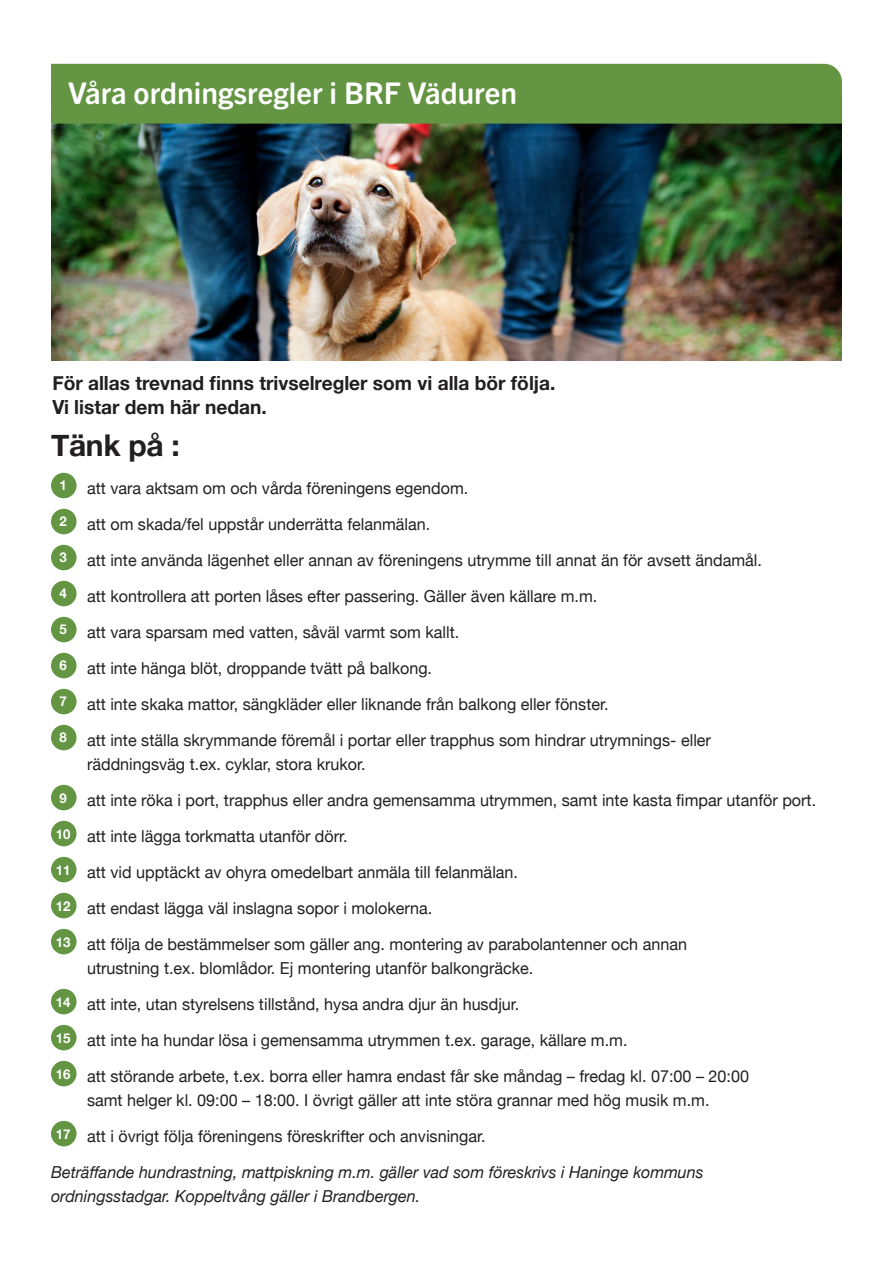
<style>
.page{position:relative;width:893px;height:1263px;background:#fff}
.page>*{position:absolute;margin:0;border:0;box-sizing:border-box;transform-origin:0 0}
.t1{font:700 30px "Trade Gothic Next SR Pro";color:#fff}
.t2{font:700 30px "Helvetica Neue";letter-spacing:-.01em;color:#231f20}
.t3{font:700 19.5px "Helvetica Neue";color:#231f20}
.t4{font:16.5px "Helvetica Neue";color:#231f20}
.t5{font:italic 16.5px "Helvetica Neue";color:#231f20}
.t6{font:700 13.5px "Helvetica Neue";color:#fff}
</style>
<div class="page">
<img style="left:51px;top:124px;width:791px;height:237px">
<div style="left:51px;top:64px;width:791px;height:60px;background:#639543"></div>
<div style="left:51px;top:473px;width:26px;height:25px;background:#639543;border-radius:50%"></div>
<div style="left:51px;top:509px;width:26px;height:25px;background:#639543;border-radius:50%"></div>
<div style="left:51px;top:545px;width:26px;height:25px;background:#639543;border-radius:50%"></div>
<div style="left:51px;top:581px;width:26px;height:25px;background:#639543;border-radius:50%"></div>
<div style="left:51px;top:617px;width:26px;height:25px;background:#639543;border-radius:50%"></div>
<div style="left:51px;top:653px;width:26px;height:25px;background:#639543;border-radius:50%"></div>
<div style="left:51px;top:689px;width:26px;height:25px;background:#639543;border-radius:50%"></div>
<div style="left:51px;top:725px;width:26px;height:25px;background:#639543;border-radius:50%"></div>
<div style="left:51px;top:785px;width:26px;height:25px;background:#639543;border-radius:50%"></div>
<div style="left:51px;top:821px;width:26px;height:25px;background:#639543;border-radius:50%"></div>
<div style="left:51px;top:857px;width:26px;height:25px;background:#639543;border-radius:50%"></div>
<div style="left:51px;top:893px;width:26px;height:25px;background:#639543;border-radius:50%"></div>
<div style="left:51px;top:929px;width:26px;height:25px;background:#639543;border-radius:50%"></div>
<div style="left:51px;top:989px;width:26px;height:25px;background:#639543;border-radius:50%"></div>
<div style="left:51px;top:1025px;width:26px;height:25px;background:#639543;border-radius:50%"></div>
<div style="left:51px;top:1061px;width:26px;height:25px;background:#639543;border-radius:50%"></div>
<div style="left:51px;top:1121px;width:26px;height:25px;background:#639543;border-radius:50%"></div>
<p class="t1" style="left:68px;top:72px;width:450px">Våra ordningsregler i BRF Väduren</p>
<p class="t3" style="left:52px;top:368px;width:505px">För allas trevnad finns trivselregler som vi alla bör följa.</p>
<p class="t3" style="left:52px;top:391px;width:216px">Vi listar dem här nedan.</p>
<p class="t2" style="left:51px;top:422px;width:130px">Tänk på :</p>
<p class="t6" style="left:59px;top:475px;width:9px">1</p>
<p class="t4" style="left:87px;top:476px;width:383px">att vara aktsam om och vårda föreningens egendom.</p>
<p class="t6" style="left:59px;top:511px;width:9px">2</p>
<p class="t4" style="left:87px;top:512px;width:345px">att om skada/fel uppstår underrätta felanmälan.</p>
<p class="t6" style="left:59px;top:547px;width:9px">3</p>
<p class="t4" style="left:87px;top:548px;width:676px">att inte använda lägenhet eller annan av föreningens utrymme till annat än för avsett ändamål.</p>
<p class="t6" style="left:59px;top:583px;width:9px">4</p>
<p class="t4" style="left:87px;top:584px;width:512px">att kontrollera att porten låses efter passering. Gäller även källare m.m.</p>
<p class="t6" style="left:59px;top:619px;width:9px">5</p>
<p class="t4" style="left:87px;top:620px;width:374px">att vara sparsam med vatten, såväl varmt som kallt.</p>
<p class="t6" style="left:59px;top:655px;width:9px">6</p>
<p class="t4" style="left:87px;top:656px;width:347px">att inte hänga blöt, droppande tvätt på balkong.</p>
<p class="t6" style="left:59px;top:691px;width:9px">7</p>
<p class="t4" style="left:87px;top:692px;width:523px">att inte skaka mattor, sängkläder eller liknande från balkong eller fönster.</p>
<p class="t6" style="left:59px;top:727px;width:9px">8</p>
<p class="t4" style="left:87px;top:728px;width:625px">att inte ställa skrymmande föremål i portar eller trapphus som hindrar utrymnings- eller</p>
<p class="t4" style="left:87px;top:752px;width:280px">räddningsväg t.ex. cyklar, stora krukor.</p>
<p class="t6" style="left:59px;top:787px;width:9px">9</p>
<p class="t4" style="left:87px;top:788px;width:731px">att inte röka i port, trapphus eller andra gemensamma utrymmen, samt inte kasta fimpar utanför port.</p>
<p class="t6" style="left:56px;top:823px;width:16px">10</p>
<p class="t4" style="left:87px;top:824px;width:262px">att inte lägga torkmatta utanför dörr.</p>
<p class="t6" style="left:56px;top:859px;width:16px">11</p>
<p class="t4" style="left:87px;top:860px;width:433px">att vid upptäckt av ohyra omedelbart anmäla till felanmälan.</p>
<p class="t6" style="left:56px;top:895px;width:16px">12</p>
<p class="t4" style="left:87px;top:896px;width:347px">att endast lägga väl inslagna sopor i molokerna.</p>
<p class="t6" style="left:56px;top:931px;width:16px">13</p>
<p class="t4" style="left:87px;top:932px;width:601px">att följa de bestämmelser som gäller ang. montering av parabolantenner och annan</p>
<p class="t4" style="left:87px;top:956px;width:448px">utrustning t.ex. blomlådor. Ej montering utanför balkongräcke.</p>
<p class="t6" style="left:56px;top:991px;width:16px">14</p>
<p class="t4" style="left:87px;top:992px;width:434px">att inte, utan styrelsens tillstånd, hysa andra djur än husdjur.</p>
<p class="t6" style="left:56px;top:1027px;width:16px">15</p>
<p class="t4" style="left:87px;top:1028px;width:542px">att inte ha hundar lösa i gemensamma utrymmen t.ex. garage, källare m.m.</p>
<p class="t6" style="left:56px;top:1063px;width:16px">16</p>
<p class="t4" style="left:87px;top:1064px;width:663px">att störande arbete, t.ex. borra eller hamra endast får ske måndag – fredag kl. 07:00 – 20:00</p>
<p class="t4" style="left:87px;top:1088px;width:624px">samt helger kl. 09:00 – 18:00. I övrigt gäller att inte störa grannar med hög musik m.m.</p>
<p class="t6" style="left:56px;top:1123px;width:16px">17</p>
<p class="t4" style="left:87px;top:1124px;width:400px">att i övrigt följa föreningens föreskrifter och anvisningar.</p>
<p class="t5" style="left:51px;top:1160px;width:654px">Beträffande hundrastning, mattpiskning m.m. gäller vad som föreskrivs i Haninge kommuns</p>
<p class="t5" style="left:51px;top:1184px;width:371px">ordningsstadgar. Koppeltvång gäller i Brandbergen.</p>
</div>
